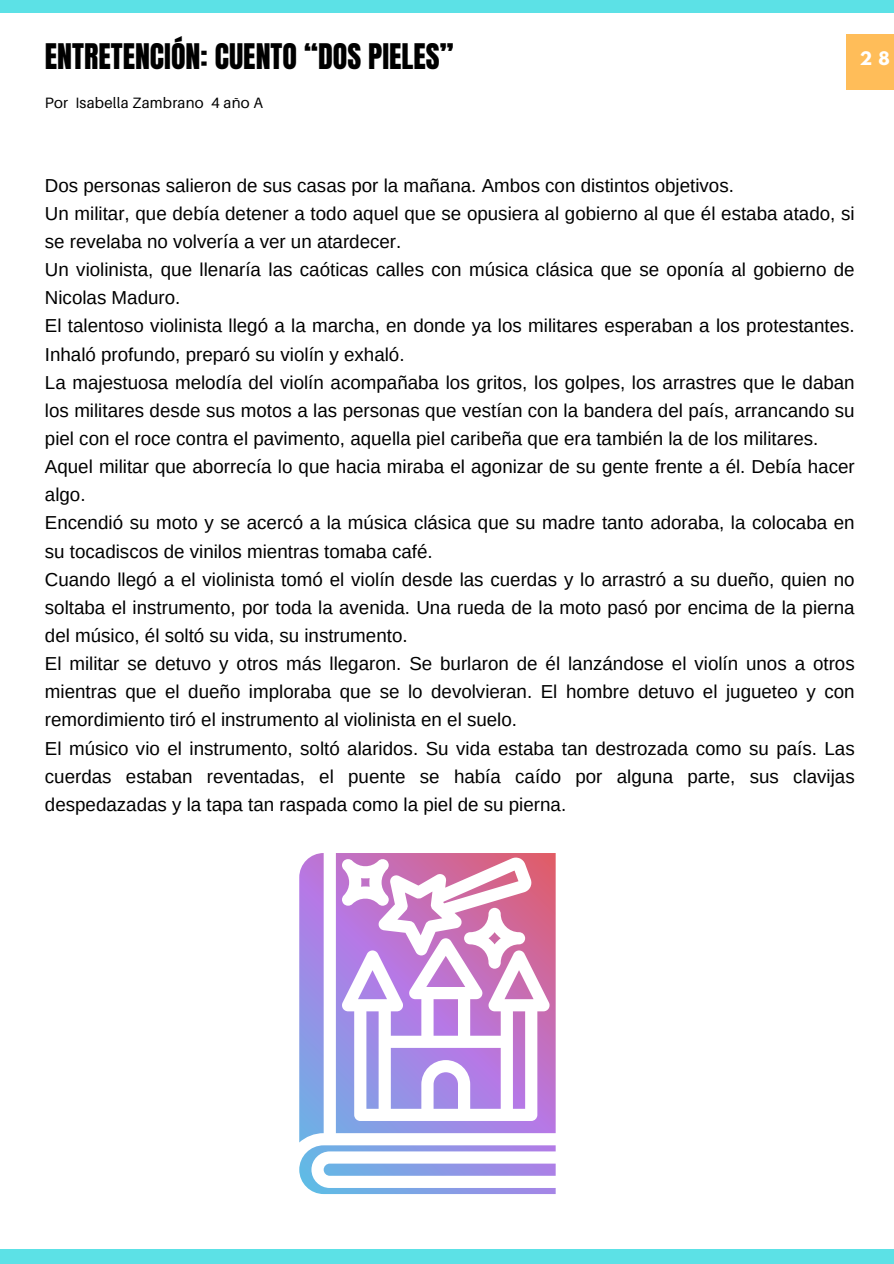
<style>
.page{position:relative;width:894px;height:1264px;background:#fff}
.page>*{position:absolute;margin:0;border:0;box-sizing:border-box;transform-origin:0 0}
.t1{font:30px "Anton";color:#000}
.t2{font:18.75px/28.2px "Arimo";color:#000}
.t3{font:700 16.5px "League Spartan";color:#fff}
.t4{font:15px "Aileron";letter-spacing:.015em;color:#000}
</style>
<div class="page">
<div style="left:0;top:0;width:893px;height:12px;background:#5ce1e6"></div>
<div style="left:0;top:1249px;width:893px;height:14px;background:#5ce1e6"></div>
<div style="left:846px;top:34px;width:47px;height:55px;background:#ffbd59"></div>
<svg style="left:299px;top:853px;width:256px;height:340px"></svg>
<p class="t1" style="left:45px;top:34px;width:410px">ENTRETENCIÓN: CUENTO “DOS PIELES”</p>
<p class="t4" style="left:45px;top:93px;width:219px">Por Isabella Zambrano 4 año A</p>
<h1 class="t3" style="left:859px;top:51px;width:31px">2 8</h1>
<h2 class="t2" style="left:45px;top:171px;width:811px">Dos personas salieron de sus casas por la mañana. Ambos con distintos objetivos.<br>Un militar, que debía detener a todo aquel que se opusiera al gobierno al que él estaba atado, si se revelaba no volvería a ver un atardecer.<br>Un violinista, que llenaría las caóticas calles con música clásica que se oponía al gobierno de Nicolas Maduro.<br>El talentoso violinista llegó a la marcha, en donde ya los militares esperaban a los protestantes.<br>Inhaló profundo, preparó su violín y exhaló.<br>La majestuosa melodía del violín acompañaba los gritos, los golpes, los arrastres que le daban los militares desde sus motos a las personas que vestían con la bandera del país, arrancando su piel con el roce contra el pavimento, aquella piel caribeña que era también la de los militares.<br>Aquel militar que aborrecía lo que hacia miraba el agonizar de su gente frente a él. Debía hacer algo.<br>Encendió su moto y se acercó a la música clásica que su madre tanto adoraba, la colocaba en su tocadiscos de vinilos mientras tomaba café.<br>Cuando llegó a el violinista tomó el violín desde las cuerdas y lo arrastró a su dueño, quien no soltaba el instrumento, por toda la avenida. Una rueda de la moto pasó por encima de la pierna del músico, él soltó su vida, su instrumento.<br>El militar se detuvo y otros más llegaron. Se burlaron de él lanzándose el violín unos a otros mientras que el dueño imploraba que se lo devolvieran. El hombre detuvo el jugueteo y con remordimiento tiró el instrumento al violinista en el suelo.<br>El músico vio el instrumento, soltó alaridos. Su vida estaba tan destrozada como su país. Las cuerdas estaban reventadas, el puente se había caído por alguna parte, sus clavijas despedazadas y la tapa tan raspada como la piel de su pierna.</h2>
</div>
